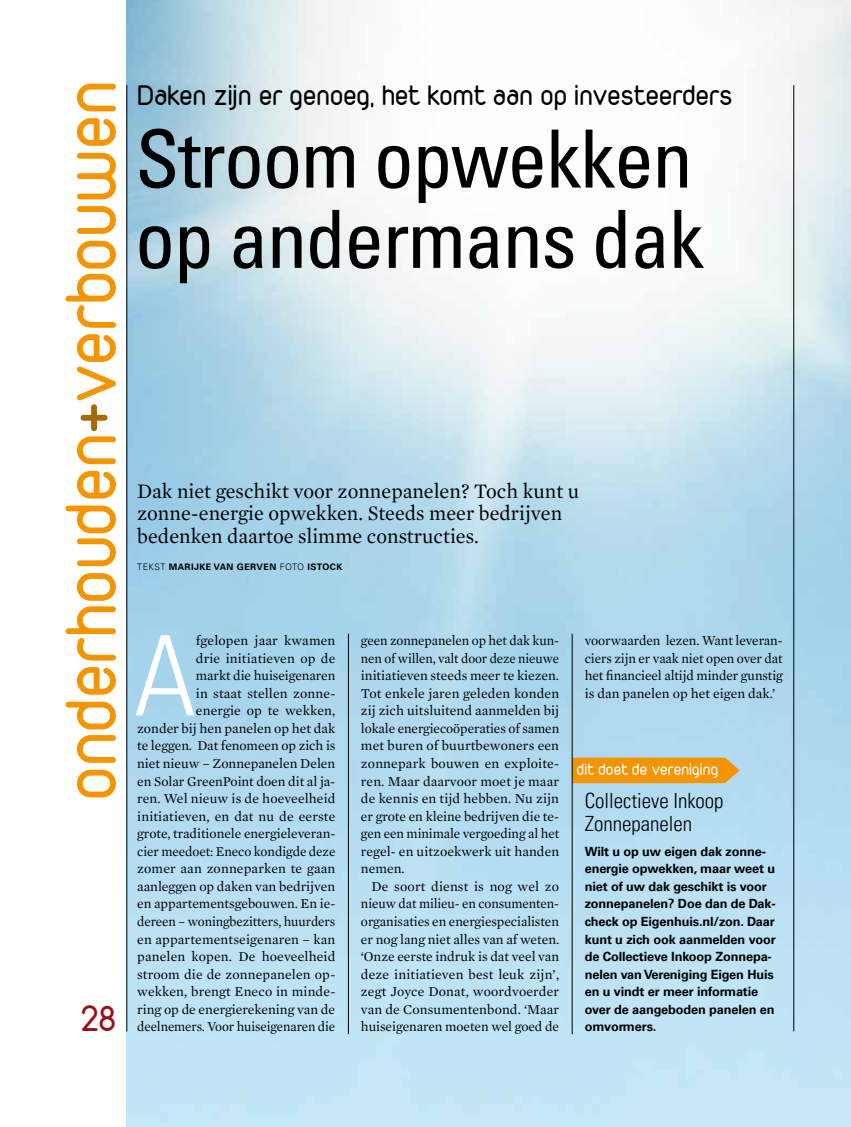
<style>
.page{position:relative;width:851px;height:1127px;background:#fff}
.page>*{position:absolute;margin:0;border:0;box-sizing:border-box;transform-origin:0 0}
.t1{font:111px "Univers LTCYR 47 Light Cond";color:#fff}
.t2{font:condensed 80.25px/80.2px "Univers LTCYR 57";letter-spacing:-.02em;color:#000}
.t3{font:76.5px "VEH";color:#f39400}
.t4{font:37.5px "VEH";color:#9d0d15}
.t5{font:30px "VEH";color:#000}
.t6{font:21px/22.5px "Mercury Text G1";color:#000}
.t7{font:21px/22.5px "Univers LTCYR 47 Light Cond";color:#000}
.t8{font:17.25px "VEH";color:#fff}
.t9{font:13.8px/17.5px "Mercury Text G1";color:#000;text-align:justify}
.t10{font:13.8px/17.5px "Mercury Text G1";color:#000;text-align:justify;scale:.96 1}
.t11{font:700 12.75px/17.5px "Univers Com 65";letter-spacing:-.01em;color:#000}
.t12{font:700 9px "Univers Com 65";letter-spacing:.05em;color:#000}
.s1{color:#a86804}
.s2{font-family:"Univers Com 45";font-weight:300}
</style>
<div class="page">
<img style="left:126px;top:0;width:724px;height:1127px">
<hr style="left:793px;top:85px;width:1px;height:946px;background:#000">
<hr style="left:348px;top:634px;width:1px;height:400px;background:#000">
<hr style="left:126px;top:85px;width:1px;height:946px;background:#000">
<svg style="left:573px;top:757px;width:166px;height:26px;background:#ee980f"></svg>
<hr style="left:572px;top:634px;width:1px;height:400px;background:#000">
<h3 class="t3" style="left:64px;top:800px;width:722px;rotate:-90deg">onderhouden<span class="s1">+</span>verbouwen</h3>
<h3 class="t4" style="left:81px;top:1006px;width:37px">28</h3>
<h3 class="t5" style="left:137px;top:85px;width:597px">Daken zijn er genoeg, het komt aan op investeerders</h3>
<h2 class="t2" style="left:135px;top:123px;width:570px">Stroom opwekken op andermans dak</h2>
<h3 class="t6" style="left:137px;top:478px;width:443px">Dak niet geschikt voor zonnepanelen? Toch kunt u zonne-energie opwekken. Steeds meer bedrijven bedenken daartoe slimme constructies.</h3>
<p class="t12" style="left:137px;top:563px;width:206px"><span class="s2">TEKST</span> Marijke van Gerven <span class="s2">FOTO</span> istock</p>
<p class="t9" style="left:137px;top:631px;width:200px;text-align:right">fgelopen jaar kwamen<br>drie initiatieven op de<br>markt die huiseigenaren<br>in staat stellen zonne-<br>energie op te wekken,<br>zonder bij hen panelen op het dak te leggen. Dat fenomeen op zich is niet nieuw – Zonnepanelen Delen en Solar GreenPoint doen dit al ja&shy;ren. Wel nieuw is de hoeveelheid initiatieven, en dat nu de eerste grote, traditionele energieleveran&shy;cier meedoet: Eneco kondigde deze zomer aan zonneparken te gaan aanleggen op daken van bedrijven en appartementsgebouwen. En ie&shy;dereen – woningbezitters, huurders en appartementseigenaren – kan panelen kopen. De hoeveelheid stroom die de zonnepanelen op&shy;wekken, brengt Eneco in minde&shy;ring op de energierekening van de deelnemers. Voor huiseigenaren die</p>
<p class="t10" style="left:361px;top:631px;width:208px">geen zonnepanelen op het dak kun&shy;nen of willen, valt door deze nieuwe initiatieven steeds meer te kiezen.<br>Tot enkele jaren geleden konden zij zich uitsluitend aanmelden bij lokale energiecoöperaties of samen met buren of buurtbewoners een zonnepark bouwen en exploite&shy;ren. Maar daarvoor moet je maar de kennis en tijd hebben. Nu zijn er grote en kleine bedrijven die te&shy;gen een minimale vergoeding al het regel- en uitzoekwerk uit handen nemen.</p>
<h1 class="t1" style="left:134px;top:626px;width:63px">A</h1>
<p class="t9" style="left:361px;top:877px;width:200px;text-indent:11px">De soort dienst is nog wel zo nieuw dat milieu- en consumenten&shy;organisaties en energiespecialisten er nog lang niet alles van af weten. ‘Onze eerste indruk is dat veel van deze initiatieven best leuk zijn’, zegt Joyce Donat, woordvoerder van de Consumentenbond. ‘Maar huiseigenaren moeten wel goed de</p>
<p class="t9" style="left:584px;top:631px;width:200px">voorwaarden lezen. Want leveran&shy;ciers zijn er vaak niet open over dat het financieel altijd minder gunstig is dan panelen op het eigen dak.’</p>
<p class="t8" style="left:576px;top:763px;width:143px">dit doet de vereniging</p>
<h3 class="t7" style="left:584px;top:790px;width:140px">Collectieve Inkoop<br>Zonnepanelen</h3>
<p class="t11" style="left:584px;top:844px;width:192px">Wilt u op uw eigen dak zonne&shy;energie opwekken, maar weet u niet of uw dak geschikt is voor zonnepanelen? Doe dan de Dak&shy;check op eigenhuis.nl/zon. Daar kunt u zich ook aanmelden voor de collectieve inkoop Zonnepa&shy;nelen van vereniging eigen Huis en u vindt er meer informatie over de aangeboden panelen en omvormers.</p>
</div>
